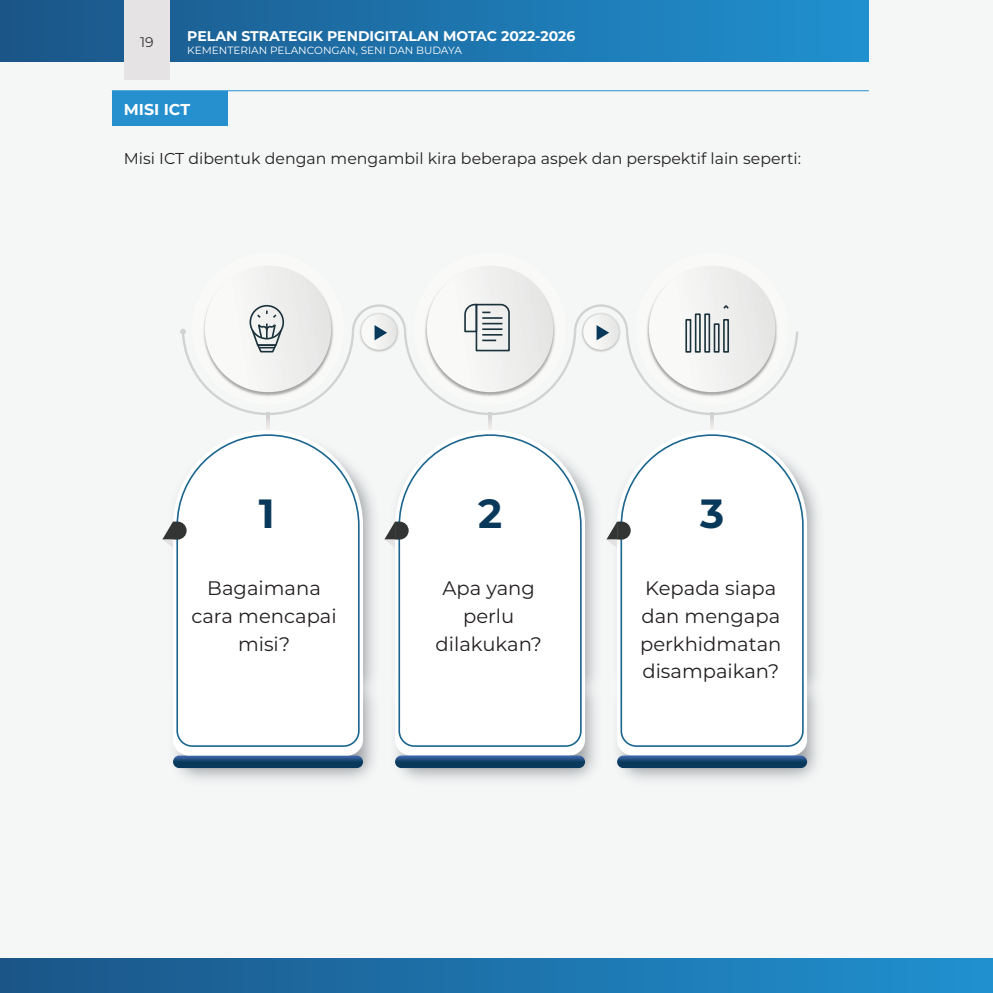
<style>
.page{position:relative;width:993px;height:993px;background:#fff}
.page>*{position:absolute;margin:0;border:0;box-sizing:border-box;transform-origin:0 0}
.t1{font:700 40.77px "Montserrat";color:#09395a}
.t2{font:19.6px/27.7px "Montserrat";color:#231f20;text-align:center}
.t3{font:15.75px "Montserrat";color:#231f20}
.t4{font:700 15.75px "Montserrat";color:#fff}
.t5{font:700 14px "Montserrat";color:#fff}
.t6{font:14px "Montserrat";color:#333434}
.t7{font:10.5px "Montserrat";color:#fff}
</style>
<div class="page">
<div style="left:0;top:0;width:992px;height:992px;background:#f5f7f7"></div>
<hr style="left:992px;top:0;width:1px;height:992px;background:#f5f7f7">
<div style="left:0;top:0;width:868px;height:61px;background:linear-gradient(to right,#1b5587,#2090cf)"></div>
<div style="left:0;top:957px;width:992px;height:35px;background:linear-gradient(to right,#1b5587,#2090cf)"></div>
<div style="left:124px;top:0;width:46px;height:79px;background:#e5e3e4"></div>
<div style="left:112px;top:91px;width:115px;height:35px;background:#2690cf"></div>
<hr style="left:112px;top:90px;width:756px;height:1px;background:#2690cf">
<img style="left:172px;top:547px;width:174px;height:233px">
<svg style="left:173px;top:755px;width:190px;height:12px;background:#26517a"></svg>
<div style="left:173px;top:547px;width:173px;height:208px;background:#fff"></div>
<div style="left:175px;top:453px;width:171px;height:294px;background:#fff"></div>
<svg style="left:162px;top:521px;width:24px;height:26px"></svg>
<img style="left:346px;top:463px;width:221px;height:317px">
<svg style="left:395px;top:463px;width:172px;height:292px;fill:#fff"></svg>
<svg style="left:395px;top:755px;width:190px;height:12px;background:#234f7a"></svg>
<div style="left:397px;top:453px;width:170px;height:294px;background:#fff"></div>
<svg style="left:384px;top:521px;width:24px;height:26px"></svg>
<img style="left:567px;top:462px;width:251px;height:318px">
<svg style="left:617px;top:462px;width:189px;height:293px;fill:#fff"></svg>
<svg style="left:617px;top:755px;width:189px;height:12px;background:#224e79"></svg>
<div style="left:619px;top:453px;width:185px;height:294px;background:#fff"></div>
<svg style="left:606px;top:521px;width:24px;height:26px"></svg>
<img style="left:213px;top:286px;width:119px;height:167px">
<div style="left:205px;top:265px;width:126px;height:127px;background:#eff0ef;border-radius:63px"></div>
<img style="left:657px;top:283px;width:118px;height:170px">
<div style="left:648px;top:265px;width:127px;height:127px;background:#eff0ef;border-radius:63px"></div>
<img style="left:435px;top:291px;width:119px;height:162px">
<div style="left:426px;top:265px;width:127px;height:127px;background:#eff0ef;border-radius:63px"></div>
<svg style="left:180px;top:303px;width:618px;height:112px"></svg>
<p class="t6" style="left:140px;top:33px;width:15px">19</p>
<p class="t5" style="left:187px;top:26px;width:389px">PELAN STRATEGIK PENDIGITALAN MOTAC 2022-2026</p>
<p class="t7" style="left:187px;top:43px;width:276px">KEMENTERIAN PELANCONGAN, SENI DAN BUDAYA</p>
<p class="t4" style="left:124px;top:98px;width:68px">MISI ICT</p>
<p class="t3" style="left:124px;top:147px;width:678px">Misi ICT dibentuk dengan mengambil kira beberapa aspek dan perspektif lain seperti:</p>
<p class="t1" style="left:259px;top:483px;width:17px">1</p>
<p class="t1" style="left:478px;top:483px;width:26px">2</p>
<p class="t1" style="left:699px;top:483px;width:26px">3</p>
<p class="t2" style="left:191px;top:573px;width:147px">Bagaimana cara mencapai misi?</p>
<p class="t2" style="left:435px;top:573px;width:108px">Apa yang perlu dilakukan?</p>
<p class="t2" style="left:640px;top:573px;width:143px;text-align:left">Kepada siapa dan mengapa perkhidmatan disampaikan?</p>
</div>
